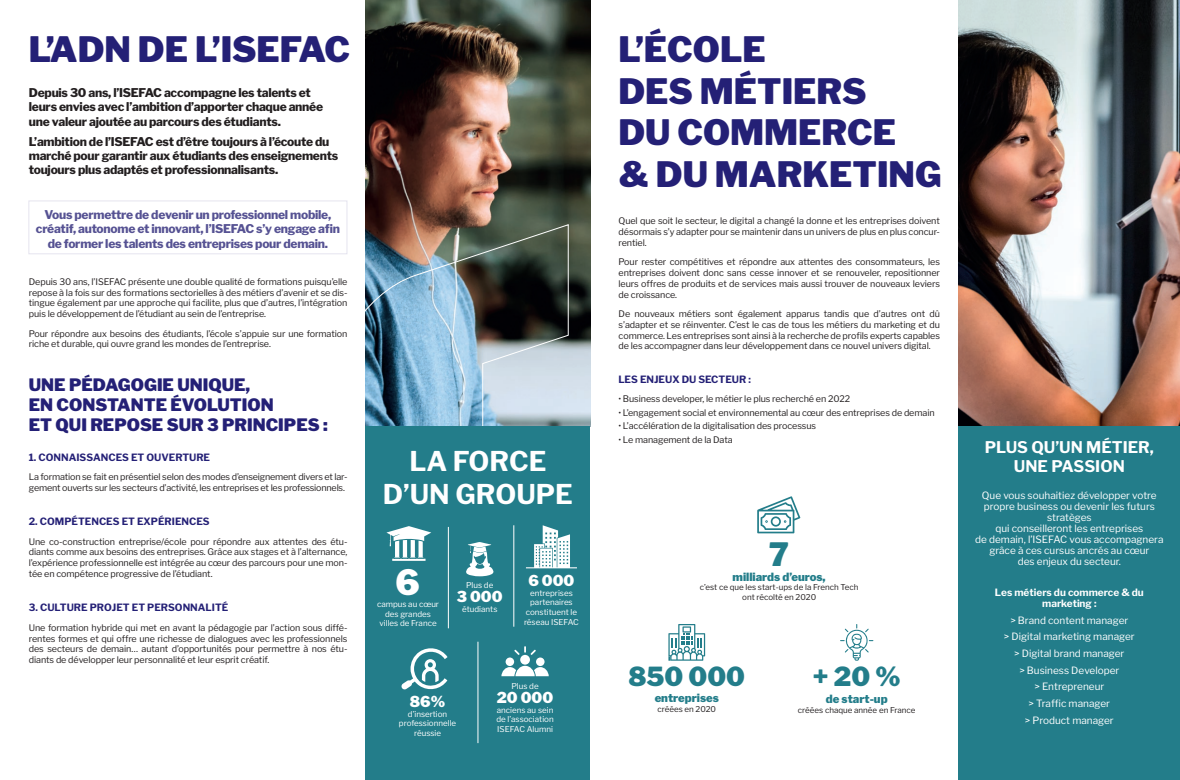
<style>
.page{position:relative;width:1180px;height:780px;background:#fff}
.page>*{position:absolute;margin:0;border:0;box-sizing:border-box;transform-origin:0 0}
.t1{font:900 34.8px/41.7px "Libre Franklin";color:#242076}
.t2{font:900 34.8px "Libre Franklin";color:#fff}
.t3{font:900 32px "Libre Franklin";color:#237d8a}
.t4{font:700 27.1px/32.5px "Libre Franklin";color:#fff;text-align:center}
.t5{font:900 26.1px "Libre Franklin";color:#237d8a}
.t6{font:900 17px/20px "Libre Franklin";color:#242076}
.t7{font:700 16px/19.2px "Libre Franklin";color:#fff;text-align:center}
.t8{font:900 15px "Libre Franklin";color:#fff}
.t9{font:800 12px/14.4px "Libre Franklin";letter-spacing:-.02em;color:#231f20}
.t10{font:800 12px/14.4px "Libre Franklin";letter-spacing:-.02em;color:#565293;text-align:center}
.t11{font:900 11.2px "Libre Franklin";color:#237d8a}
.t12{font:10px/11px "Libre Franklin";color:#fff;text-align:center}
.t13{font:700 10px "Libre Franklin";color:#242076}
.t14{font:700 10px/11px "Libre Franklin";color:#fff;text-align:center}
.t15{font:9px/10.8px "Libre Franklin";letter-spacing:-.01em;color:#231f20;text-align:justify}
.t16{font:8px/9.6px "Libre Franklin";color:#fff;text-align:center}
.t17{font:8px/9.6px "Libre Franklin";color:#231f20;text-align:center}
</style>
<div class="page">
<img style="left:958px;top:0;width:221px;height:426px">
<img style="left:366px;top:0;width:224px;height:426px">
<img style="left:347px;top:223px;width:222px;height:557px">
<div style="left:28px;top:200px;width:319px;height:54px;border:1px solid #e5e4ef"></div>
<div style="left:366px;top:426px;width:224px;height:354px;background:#237d8a"></div>
<div style="left:505px;top:657px;width:9px;height:9px;background:#fff;border-radius:50%"></div>
<div style="left:536px;top:657px;width:8px;height:9px;background:#fff;border-radius:50%"></div>
<svg style="left:520px;top:654px;width:10px;height:10px"></svg>
<svg style="left:501px;top:665px;width:47px;height:11px"></svg>
<svg style="left:514px;top:646px;width:21px;height:8px"></svg>
<svg style="left:401px;top:648px;width:46px;height:42px"></svg>
<svg style="left:386px;top:526px;width:45px;height:35px"></svg>
<svg style="left:466px;top:542px;width:28px;height:34px"></svg>
<svg style="left:526px;top:525px;width:51px;height:43px"></svg>
<hr style="left:448px;top:527px;width:1px;height:101px;background:#fff">
<hr style="left:513px;top:525px;width:1px;height:101px;background:#fff">
<hr style="left:477px;top:641px;width:1px;height:102px;background:#fff">
<svg style="left:668px;top:624px;width:37px;height:36px"></svg>
<svg style="left:840px;top:624px;width:33px;height:36px"></svg>
<svg style="left:757px;top:496px;width:43px;height:37px"></svg>
<div style="left:958px;top:426px;width:221px;height:354px;background:#237d8a"></div>
<h1 class="t1" style="left:29px;top:29px;width:323px">L’ADN DE L’ISEFAC</h1>
<h3 class="t9" style="left:29px;top:85px;width:296px">Depuis 30 ans, l’ISEFAC accompagne les talents et leurs envies avec l’ambition d’apporter chaque année une valeur ajoutée au parcours des étudiants.</h3>
<h3 class="t9" style="left:29px;top:134px;width:311px">L’ambition de l’ISEFAC est d’être toujours à l’écoute du marché pour garantir aux étudiants des enseignements toujours plus adaptés et professionnalisants.</h3>
<h3 class="t10" style="left:36px;top:207px;width:305px">Vous permettre de devenir un professionnel mobile, créatif, autonome et innovant, l’ISEFAC s’y engage afin de former les talents des entreprises pour demain.</h3>
<p class="t15" style="left:29px;top:276px;width:320px">Depuis 30 ans, l’ISEFAC présente une double qualité de formations puisqu’elle repose à la fois sur des formations sectorielles à des métiers d’avenir et se dis&shy;tingue également par une approche qui facilite, plus que d’autres, l’intégration puis le développement de l’étudiant au sein de l’entreprise.</p>
<p class="t15" style="left:29px;top:328px;width:320px">Pour répondre aux besoins des étudiants, l’école s’appuie sur une formation riche et durable, qui ouvre grand les mondes de l’entreprise.</p>
<h3 class="t6" style="left:29px;top:374px;width:300px">UNE PÉDAGOGIE UNIQUE,<br>EN CONSTANTE ÉVOLUTION<br>ET QUI REPOSE SUR 3 PRINCIPES :</h3>
<p class="t13" style="left:29px;top:451px;width:183px">1. CONNAISSANCES ET OUVERTURE</p>
<p class="t15" style="left:29px;top:471px;width:320px">La formation se fait en présentiel selon des modes d’enseignement divers et lar&shy;gement ouverts sur les secteurs d’activité, les entreprises et les professionnels.</p>
<p class="t13" style="left:29px;top:515px;width:182px">2. COMPÉTENCES ET EXPÉRIENCES</p>
<p class="t15" style="left:29px;top:536px;width:320px">Une co-construction entreprise/école pour répondre aux attentes des étu&shy;diants comme aux besoins des entreprises. Grâce aux stages et à l’alternance, l’expérience professionnelle est intégrée au cœur des parcours pour une mon&shy;tée en compétence progressive de l’étudiant.</p>
<p class="t13" style="left:29px;top:601px;width:201px">3. CULTURE PROJET ET PERSONNALITÉ</p>
<p class="t15" style="left:29px;top:622px;width:320px">Une formation hybride qui met en avant la pédagogie par l’action sous diffé&shy;rentes formes et qui offre une richesse de dialogues avec les professionnels des secteurs de demain… autant d’opportunités pour permettre à nos étu&shy;diants de développer leur personnalité et leur esprit créatif.</p>
<h3 class="t4" style="left:383px;top:445px;width:191px">LA FORCE<br>D’UN GROUPE</h3>
<h1 class="t2" style="left:395px;top:561px;width:26px">6</h1>
<p class="t16" style="left:377px;top:599px;width:63px">campus au cœur des grandes villes de France</p>
<p class="t16" style="left:466px;top:580px;width:29px">Plus de</p>
<h3 class="t8" style="left:457px;top:587px;width:47px">3 000</h3>
<p class="t16" style="left:462px;top:603px;width:37px">étudiants</p>
<h3 class="t8" style="left:528px;top:571px;width:48px">6 000</h3>
<p class="t16" style="left:524px;top:588px;width:56px">entreprises partenaires constituent le réseau ISEFAC</p>
<h3 class="t8" style="left:410px;top:692px;width:37px">86%</h3>
<p class="t16" style="left:399px;top:709px;width:59px">d’insertion professionnelle réussie</p>
<p class="t16" style="left:511px;top:681px;width:29px">Plus de</p>
<h3 class="t8" style="left:497px;top:688px;width:58px">20 000</h3>
<p class="t16" style="left:496px;top:705px;width:59px;text-align:justify">anciens au sein de l’association ISEFAC Alumni</p>
<h1 class="t1" style="left:618px;top:29px;width:325px">L’ÉCOLE<br>DES MÉTIERS<br>DU COMMERCE<br>&amp; DU MARKETING</h1>
<p class="t15" style="left:618px;top:215px;width:323px">Quel que soit le secteur, le digital a changé la donne et les entreprises doivent désormais s’y adapter pour se maintenir dans un univers de plus en plus concur&shy;rentiel.</p>
<p class="t15" style="left:618px;top:256px;width:323px">Pour rester compétitives et répondre aux attentes des consommateurs, les entreprises doivent donc sans cesse innover et se renouveler, repositionner leurs offres de produits et de services mais aussi trouver de nouveaux leviers de croissance.</p>
<p class="t15" style="left:618px;top:308px;width:323px">De nouveaux métiers sont également apparus tandis que d’autres ont dû s’adapter et se réinventer. C’est le cas de tous les métiers du marketing et du commerce. Les entreprises sont ainsi à la recherche de profils experts capables de les accompagner dans leur développement dans ce nouvel univers digital.</p>
<p class="t13" style="left:618px;top:373px;width:134px">LES ENJEUX DU SECTEUR :</p>
<p class="t15" style="left:618px;top:393px;width:233px">• Business developer, le métier le plus recherché en 2022</p>
<p class="t15" style="left:618px;top:407px;width:318px">• L’engagement social et environnemental au cœur des entreprises de demain</p>
<p class="t15" style="left:618px;top:420px;width:199px">• L’accélération de la digitalisation des processus</p>
<p class="t15" style="left:618px;top:434px;width:116px">• Le management de la Data</p>
<h2 class="t3" style="left:768px;top:535px;width:22px">7</h2>
<p class="t11" style="left:732px;top:569px;width:95px">milliards d’euros,</p>
<p class="t17" style="left:699px;top:582px;width:160px">c’est ce que les start-ups de la French Tech ont récolté en 2020</p>
<h3 class="t5" style="left:628px;top:660px;width:118px">850 000</h3>
<p class="t11" style="left:654px;top:691px;width:66px">entreprises</p>
<p class="t17" style="left:657px;top:703px;width:60px">créées en 2020</p>
<h3 class="t5" style="left:812px;top:660px;width:89px">+ 20 %</h3>
<p class="t11" style="left:825px;top:692px;width:63px">de start-up</p>
<p class="t17" style="left:797px;top:705px;width:119px">créées chaque année en France</p>
<h3 class="t7" style="left:984px;top:438px;width:170px">PLUS QU’UN MÉTIER,<br>UNE PASSION</h3>
<p class="t12" style="left:975px;top:490px;width:190px">Que vous souhaitiez développer votre propre business ou devenir les futurs stratèges<br>qui conseilleront les entreprises<br>de demain, l’ISEFAC vous accompagnera grâce à ces cursus ancrés au cœur<br>des enjeux du secteur.</p>
<p class="t14" style="left:994px;top:587px;width:150px">Les métiers du commerce &amp; du marketing :</p>
<p class="t12" style="left:1003px;top:611px;width:132px;line-height:16.7px">&gt; Brand content manager<br>&gt; Digital marketing manager &gt; Digital brand manager<br>&gt; Business Developer<br>&gt; Entrepreneur<br>&gt; Traffic manager<br>&gt; Product manager</p>
</div>
